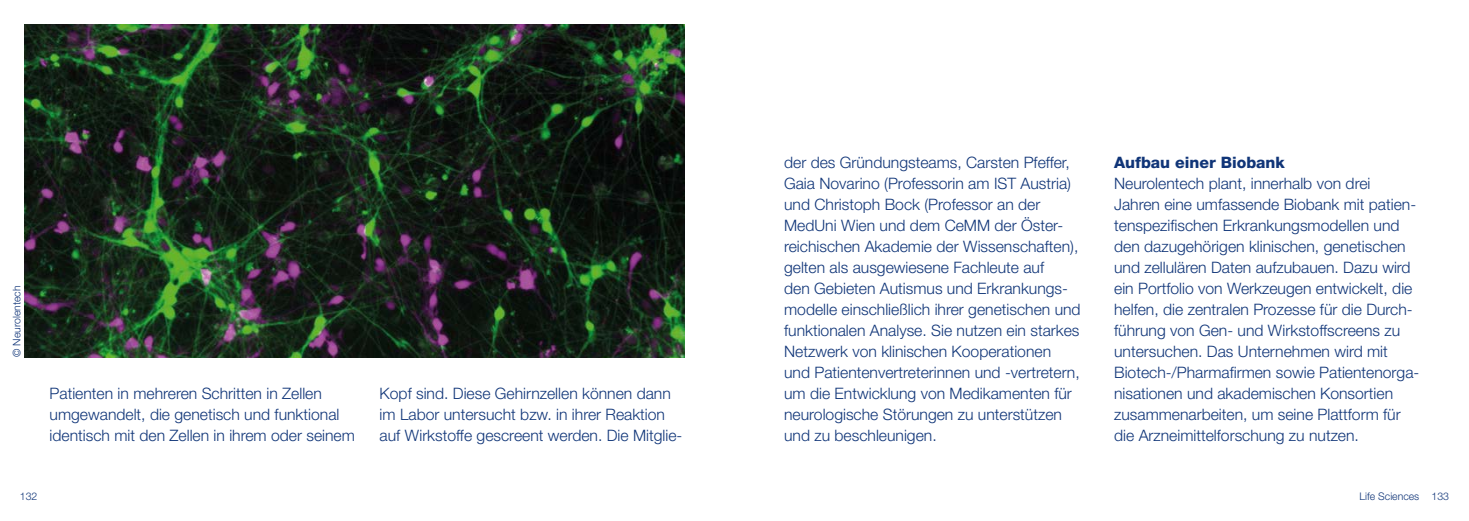
<style>
.page{position:relative;width:1469px;height:521px;background:#fff}
.page>*{position:absolute;margin:0;border:0;box-sizing:border-box;transform-origin:0 0}
.P_Lauftext{font:300 15.75px/21px "Helvetica Neue LT Std";color:#103578}
.H5_fette_überschriften_copy{font:800 15.75px "Helvetica Neue LT Std";color:#103578}
.t1{font:300 10.5px "Helvetica Neue LT Std";color:#103578}
</style>
<div class="page">
<img style="left:25px;top:25px;width:660px;height:332px">
<p class="t1" style="left:10px;top:357px;width:73px;rotate:-90deg">© Neurolentech</p>
<p class="P_Lauftext" style="left:50px;top:383px;width:307px">Patienten in mehreren Schritten in Zellen umgewandelt, die genetisch und funktional identisch mit den Zellen in ihrem oder seinem</p>
<p class="P_Lauftext" style="left:379px;top:383px;width:304px">Kopf sind. Diese Gehirnzellen können dann im Labor untersucht bzw. in ihrer Reaktion auf Wirkstoffe gescreent werden. Die Mitglie-</p>
<p class="P_Lauftext" style="left:784px;top:152px;width:298px">der des Gründungsteams, Carsten Pfeffer, Gaia Novarino (Professorin am IST Austria) und Christoph Bock (Professor an der MedUni Wien und dem CeMM der Öster&shy;reichischen Akademie der Wissenschaften), gelten als ausgewiesene Fachleute auf<br>den Gebieten Autismus und Erkrankungs&shy;modelle einschließlich ihrer genetischen und funktionalen Analyse. Sie nutzen ein starkes Netzwerk von klinischen Kooperationen und Patientenvertreterinnen und -vertretern, um die Entwicklung von Medikamenten für neurologische Störungen zu unterstützen und zu beschleunigen.</p>
<h5 class="H5_fette_überschriften_copy" style="left:1114px;top:153px;width:172px">Aufbau einer Biobank</h5>
<p class="P_Lauftext" style="left:1114px;top:173px;width:307px">Neurolentech plant, innerhalb von drei Jahren eine umfassende Biobank mit patien&shy;tenspezifischen Erkrankungsmodellen und den dazugehörigen klinischen, genetischen und zellulären Daten aufzubauen. Dazu wird ein Portfolio von Werkzeugen entwickelt, die helfen, die zentralen Prozesse für die Durch&shy;führung von Gen- und Wirkstoffscreens zu untersuchen. Das Unternehmen wird mit Biotech-/Pharmafirmen sowie Patientenorga&shy;nisationen und akademischen Konsortien zusammenarbeiten, um seine Plattform für die Arzneimittelforschung zu nutzen.</p>
<p class="t1" style="left:20px;top:490px;width:19px">132</p>
<p class="t1" style="left:1359px;top:490px;width:91px">Life Sciences 133</p>
</div>
